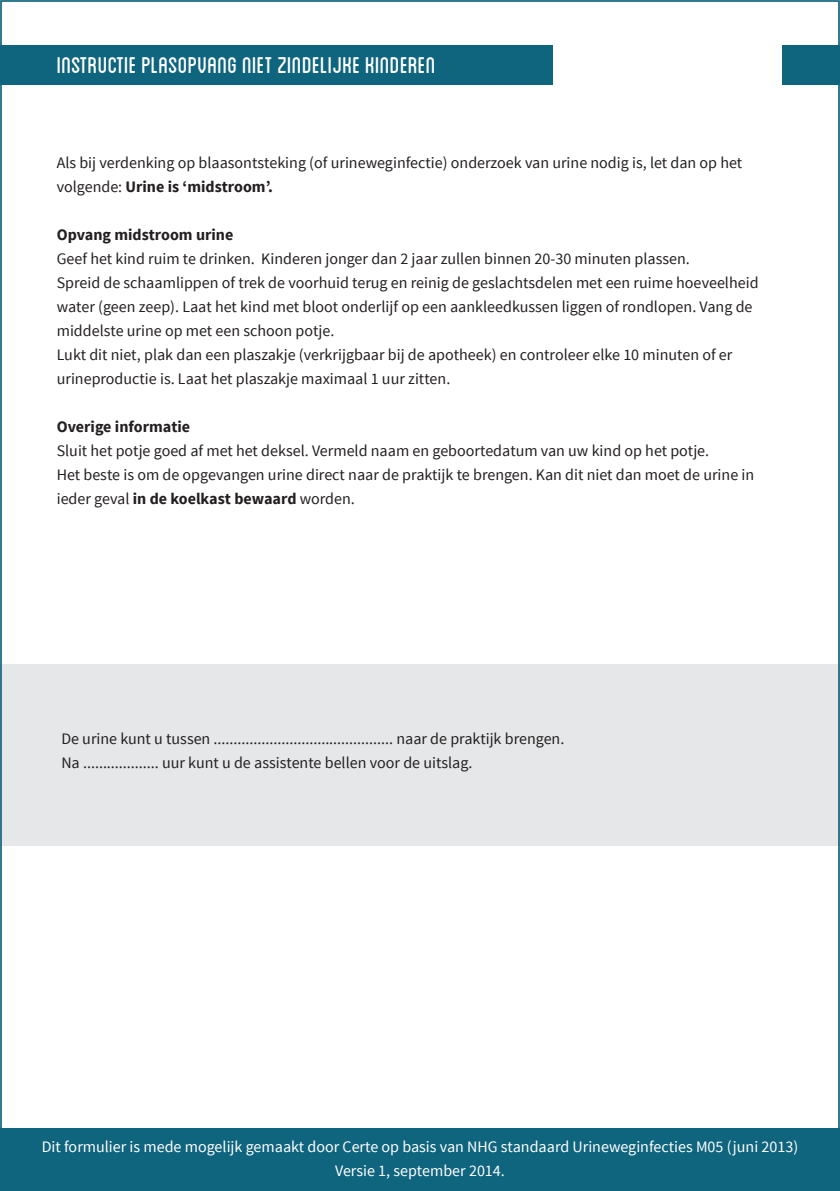
<style>
.page{position:relative;width:840px;height:1191px;background:#fff}
.page>*{position:absolute;margin:0;border:0;box-sizing:border-box;transform-origin:0 0}
.Header_balk{font:32px "Blanch Caps";color:#fff}
.Paragraaf{font:16px/24px "Source Sans Pro";color:#231f20}
.Paragraaf-2{font:16px "Source Sans Pro";color:#fff}
.Paragraaf-3{font:700 16px "Source Sans Pro";color:#231f20}
.s1{font-weight:700}
</style>
<div class="page">
<div style="left:0;top:45px;width:839px;height:40px;background:#0f647e"></div>
<div style="left:0;top:664px;width:839px;height:181px;background:#e6e7e9"></div>
<div style="left:0;top:1128px;width:839px;height:63px;background:#0f647e"></div>
<div style="left:553px;top:19px;width:228px;height:81px;background:#fff"></div>
<p class="Header_balk" style="left:57px;top:51px;width:380px">Instructie plasopvang niet zindelijke kinderen</p>
<p class="Paragraaf" style="left:57px;top:151px;width:686px">Als bij verdenking op blaasontsteking (of urineweginfectie) onderzoek van urine nodig is, let dan op het volgende: <span class="s1">Urine is ‘midstroom’.</span></p>
<p class="Paragraaf-3" style="left:57px;top:224px;width:178px">Opvang midstroom urine</p>
<p class="Paragraaf" style="left:57px;top:247px;width:634px">Geef het kind ruim te drinken. Kinderen jonger dan 2 jaar zullen binnen 20-30 minuten plassen.</p>
<p class="Paragraaf" style="left:57px;top:271px;width:703px">Spreid de schaamlippen of trek de voorhuid terug en reinig de geslachtsdelen met een ruime hoeveelheid water (geen zeep). Laat het kind met bloot onderlijf op een aankleedkussen liggen of rondlopen. Vang de middelste urine op met een schoon potje.</p>
<p class="Paragraaf" style="left:57px;top:343px;width:676px">Lukt dit niet, plak dan een plaszakje (verkrijgbaar bij de apotheek) en controleer elke 10 minuten of er urineproductie is. Laat het plaszakje maximaal 1 uur zitten.</p>
<p class="Paragraaf-3" style="left:57px;top:416px;width:135px">Overige informatie</p>
<p class="Paragraaf" style="left:57px;top:439px;width:653px">Sluit het potje goed af met het deksel. Vermeld naam en geboortedatum van uw kind op het potje.</p>
<p class="Paragraaf" style="left:57px;top:463px;width:698px">Het beste is om de opgevangen urine direct naar de praktijk te brengen. Kan dit niet dan moet de urine in ieder geval <span class="s1">in de koelkast bewaard</span> worden.</p>
<p class="Paragraaf" style="left:61px;top:727px;width:504px">De urine kunt u tussen ............................................. naar de praktijk brengen.</p>
<p class="Paragraaf" style="left:61px;top:751px;width:412px">Na ................... uur kunt u de assistente bellen voor de uitslag.</p>
<p class="Paragraaf-2" style="left:42px;top:1137px;width:757px">Dit formulier is mede mogelijk gemaakt door Certe op basis van NHG standaard Urineweginfecties M05 (juni 2013)</p>
<p class="Paragraaf-2" style="left:335px;top:1161px;width:171px">Versie 1, september 2014.</p>
</div>
